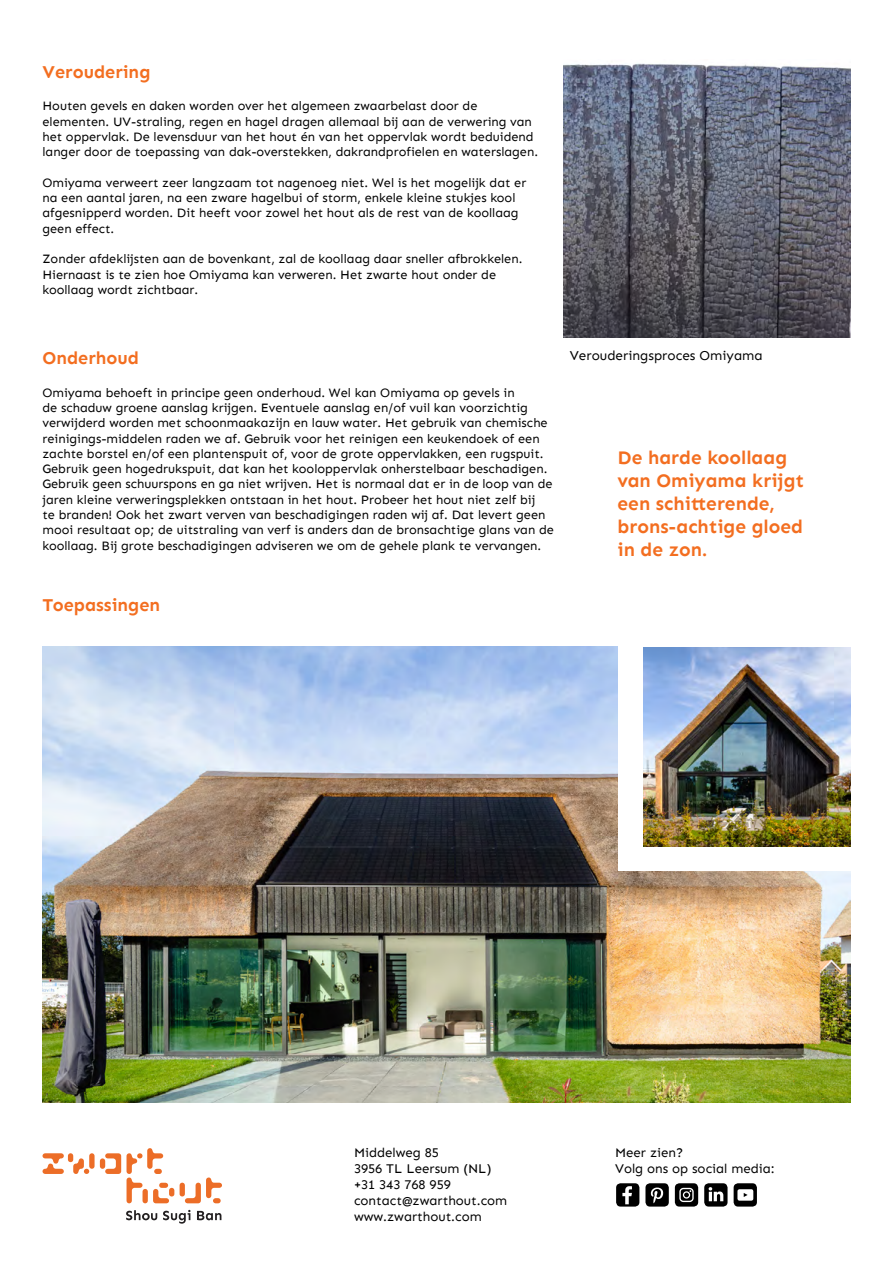
<style>
.page{position:relative;width:893px;height:1263px;background:#fff}
.page>*{position:absolute;margin:0;border:0;box-sizing:border-box;transform-origin:0 0}
.t1{font:700 19.05px/23px "Sen";color:#f36e20}
.t2{font:700 18px "Sen";color:#f36e20}
.t3{font:13.5px "Sen";color:#000}
.t4{font:13.2px/15.9px "Sen";color:#000}
.t5{font:12.75px/15.3px "Sen";color:#000}
</style>
<div class="page">
<svg style="left:43px;top:1153px;width:78px;height:21px"></svg>
<svg style="left:180px;top:1177px;width:42px;height:26px"></svg>
<svg style="left:127px;top:1148px;width:47px;height:55px"></svg>
<svg style="left:126px;top:1210px;width:95px;height:14px"></svg>
<img style="left:564px;top:63px;width:286px;height:275px">
<div style="left:616px;top:1183px;width:23px;height:23px;background:#000;border-radius:4px"></div>
<svg style="left:622px;top:1186px;width:10px;height:18px"></svg>
<div style="left:645px;top:1183px;width:24px;height:23px;background:#000;border-radius:4px"></div>
<svg style="left:651px;top:1187px;width:12px;height:16px"></svg>
<div style="left:675px;top:1183px;width:23px;height:23px;background:#000;border-radius:4px"></div>
<svg style="left:679px;top:1188px;width:15px;height:14px"></svg>
<div style="left:704px;top:1183px;width:23px;height:23px;background:#000;border-radius:4px"></div>
<svg style="left:709px;top:1187px;width:14px;height:14px"></svg>
<div style="left:734px;top:1183px;width:23px;height:23px;background:#000;border-radius:4px"></div>
<div style="left:737px;top:1189px;width:16px;height:12px;background:#fff;border-radius:2px"></div>
<svg style="left:744px;top:1193px;width:4px;height:4px"></svg>
<img style="left:43px;top:646px;width:807px;height:456px">
<div style="left:618px;top:642px;width:232px;height:229px;background:#fff"></div>
<img style="left:643px;top:647px;width:207px;height:199px">
<h2 class="t2" style="left:43px;top:62px;width:109px">Veroudering</h2>
<p class="t5" style="left:42px;top:98px;width:497px">Houten gevels en daken worden over het algemeen zwaarbelast door de elementen. UV-straling, regen en hagel dragen allemaal bij aan de verwering van het oppervlak. De levensduur van het hout én van het oppervlak wordt beduidend langer door de toepassing van dak-overstekken, dakrandprofielen en waterslagen.</p>
<p class="t5" style="left:42px;top:175px;width:485px">Omiyama verweert zeer langzaam tot nagenoeg niet. Wel is het mogelijk dat er na een aantal jaren, na een zware hagelbui of storm, enkele kleine stukjes kool afgesnipperd worden. Dit heeft voor zowel het hout als de rest van de koollaag geen effect.</p>
<p class="t5" style="left:42px;top:251px;width:481px">Zonder afdeklijsten aan de bovenkant, zal de koollaag daar sneller afbrokkelen.<br>Hiernaast is te zien hoe Omiyama kan verweren. Het zwarte hout onder de koollaag wordt zichtbaar.</p>
<h2 class="t2" style="left:43px;top:348px;width:98px">Onderhoud</h2>
<p class="t5" style="left:42px;top:385px;width:513px">Omiyama behoeft in principe geen onderhoud. Wel kan Omiyama op gevels in<br>de schaduw groene aanslag krijgen. Eventuele aanslag en/of vuil kan voorzichtig verwijderd worden met schoonmaakazijn en lauw water. Het gebruik van chemische reinigings-middelen raden we af. Gebruik voor het reinigen een keukendoek of een zachte borstel en/of een plantenspuit of, voor de grote oppervlakken, een rugspuit.<br>Gebruik geen hogedrukspuit, dat kan het kooloppervlak onherstelbaar beschadigen.<br>Gebruik geen schuurspons en ga niet wrijven. Het is normaal dat er in de loop van de jaren kleine verweringsplekken ontstaan in het hout. Probeer het hout niet zelf bij<br>te branden! Ook het zwart verven van beschadigingen raden wij af. Dat levert geen mooi resultaat op; de uitstraling van verf is anders dan de bronsachtige glans van de koollaag. Bij grote beschadigingen adviseren we om de gehele plank te vervangen.</p>
<h2 class="t2" style="left:43px;top:594px;width:119px">Toepassingen</h2>
<p class="t3" style="left:570px;top:348px;width:194px">Verouderingsproces Omiyama</p>
<h1 class="t1" style="left:618px;top:446px;width:188px">De harde koollaag van Omiyama krijgt een schitterende, brons-achtige gloed in de zon.</h1>
<p class="t4" style="left:354px;top:1145px;width:155px">Middelweg 85<br>3956 TL Leersum (NL) +31 343 768 959 contact@zwarthout.com www.zwarthout.com</p>
<p class="t4" style="left:615px;top:1145px;width:161px">Meer zien?<br>Volg ons op social media:</p>
</div>
